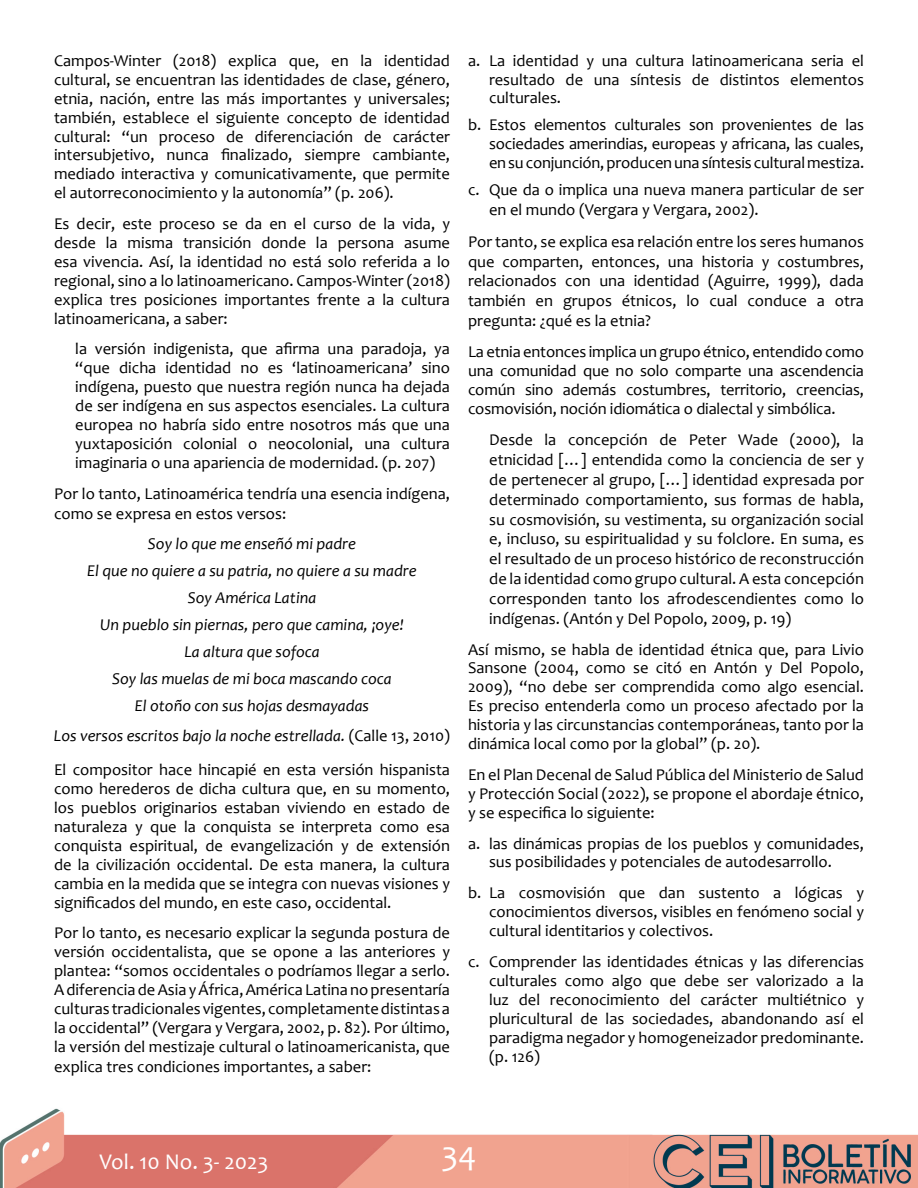
<style>
.page{position:relative;width:918px;height:1188px;background:#fff}
.page>*{position:absolute;margin:0;border:0;box-sizing:border-box;transform-origin:0 0}
.t1{font:34.5px "Candara";color:#fff}
.t2{font:22.5px "Candara";color:#fff}
.t3{font:16.5px/18.9px "Candara";color:#000;text-align:justify}
.t4{font:italic 16.5px/27px "Candara";color:#000;text-align:center}
.s1{font-style:italic}
</style>
<div class="page">
<img style="left:0;top:1108px;width:918px;height:80px">
<p class="t3" style="left:54px;top:51px;width:398px">Campos-Winter (2018) explica que, en la identidad cultural, se encuentran las identidades de clase, género, etnia, nación, entre las más importantes y universales; también, establece el siguiente concepto de identidad cultural: “un proceso de diferenciación de carácter intersubjetivo, nunca finalizado, siempre cambiante, mediado interactiva y comunicativamente, que permite el autorreconocimiento y la autonomía” (p. 206).</p>
<p class="t3" style="left:54px;top:214px;width:398px">Es decir, este proceso se da en el curso de la vida, y desde la misma transición donde la persona asume esa vivencia. Así, la identidad no está solo referida a lo regional, sino a lo latinoamericano. Campos-Winter (2018) explica tres posiciones importantes frente a la cultura latinoamericana, a saber:</p>
<p class="t3" style="left:75px;top:340px;width:376px">la versión indigenista, que afirma una paradoja, ya “que dicha identidad no es ‘latinoamericana’ sino indígena, puesto que nuestra región nunca ha dejada de ser indígena en sus aspectos esenciales. La cultura europea no habría sido entre nosotros más que una yuxtaposición colonial o neocolonial, una cultura imaginaria o una apariencia de modernidad. (p. 207)</p>
<p class="t3" style="left:54px;top:483px;width:398px;line-height:19.8px">Por lo tanto, Latinoamérica tendría una esencia indígena, como se expresa en estos versos:</p>
<p class="t4" style="left:87px;top:530px;width:331px">Soy lo que me enseñó mi padre<br>El que no quiere a su patria, no quiere a su madre<br>Soy América Latina<br>Un pueblo sin piernas, pero que camina, ¡oye!<br>La altura que sofoca<br>Soy las muelas de mi boca mascando coca<br>El otoño con sus hojas desmayadas</p>
<p class="t3" style="left:54px;top:719px;width:398px;line-height:33.9px"><span class="s1">Los versos escritos bajo la noche estrellada.</span> (Calle 13, 2010)<br>El compositor hace hincapié en esta versión hispanista</p>
<p class="t3" style="left:54px;top:779px;width:398px">como herederos de dicha cultura que, en su momento, los pueblos originarios estaban viviendo en estado de naturaleza y que la conquista se interpreta como esa conquista espiritual, de evangelización y de extensión de la civilización occidental. De esta manera, la cultura cambia en la medida que se integra con nuevas visiones y significados del mundo, en este caso, occidental.</p>
<p class="t3" style="left:54px;top:923px;width:398px">Por lo tanto, es necesario explicar la segunda postura de versión occidentalista, que se opone a las anteriores y plantea: “somos occidentales o podríamos llegar a serlo.<br>A diferencia de Asia y África, América Latina no presentaría culturas tradicionales vigentes, completamente distintas a la occidental” (Vergara y Vergara, 2002, p. 82). Por último, la versión del mestizaje cultural o latinoamericanista, que explica tres condiciones importantes, a saber:</p>
<p class="t3" style="left:489px;top:51px;width:377px;text-indent:-21px">a. La identidad y una cultura latinoamericana seria el resultado de una síntesis de distintos elementos culturales.</p>
<p class="t3" style="left:489px;top:116px;width:377px;text-indent:-21px">b. Estos elementos culturales son provenientes de las sociedades amerindias, europeas y africana, las cuales, en su conjunción, producen una síntesis cultural mestiza.</p>
<p class="t3" style="left:489px;top:180px;width:376px;line-height:19.8px;text-indent:-21px">c. Que da o implica una nueva manera particular de ser en el mundo (Vergara y Vergara, 2002).</p>
<p class="t3" style="left:468px;top:231px;width:398px;line-height:19.8px">Por tanto, se explica esa relación entre los seres humanos que comparten, entonces, una historia y costumbres, relacionados con una identidad (Aguirre, 1999), dada también en grupos étnicos, lo cual conduce a otra pregunta: ¿qué es la etnia?</p>
<p class="t3" style="left:468px;top:342px;width:398px">La etnia entonces implica un grupo étnico, entendido como una comunidad que no solo comparte una ascendencia común sino además costumbres, territorio, creencias, cosmovisión, noción idiomática o dialectal y simbólica.</p>
<p class="t3" style="left:489px;top:430px;width:376px;line-height:19.8px">Desde la concepción de Peter Wade (2000), la etnicidad […] entendida como la conciencia de ser y de pertenecer al grupo, […] identidad expresada por determinado comportamiento, sus formas de habla, su cosmovisión, su vestimenta, su organización social e, incluso, su espiritualidad y su folclore. En suma, es el resultado de un proceso histórico de reconstrucción de la identidad como grupo cultural. A esta concepción corresponden tanto los afrodescendientes como lo indígenas. (Antón y Del Popolo, 2009, p. 19)</p>
<p class="t3" style="left:468px;top:640px;width:398px">Así mismo, se habla de identidad étnica que, para Livio Sansone (2004, como se citó en Antón y Del Popolo, 2009), “no debe ser comprendida como algo esencial.<br>Es preciso entenderla como un proceso afectado por la historia y las circunstancias contemporáneas, tanto por la dinámica local como por la global” (p. 20).</p>
<p class="t3" style="left:468px;top:765px;width:398px">En el Plan Decenal de Salud Pública del Ministerio de Salud y Protección Social (2022), se propone el abordaje étnico, y se especifica lo siguiente:</p>
<p class="t3" style="left:489px;top:834px;width:377px;text-indent:-21px">a. las dinámicas propias de los pueblos y comunidades, sus posibilidades y potenciales de autodesarrollo.</p>
<p class="t3" style="left:489px;top:883px;width:377px;text-indent:-21px">b. La cosmovisión que dan sustento a lógicas y conocimientos diversos, visibles en fenómeno social y cultural identitarios y colectivos.</p>
<p class="t3" style="left:489px;top:952px;width:377px;text-indent:-21px">c. Comprender las identidades étnicas y las diferencias culturales como algo que debe ser valorizado a la luz del reconocimiento del carácter multiétnico y pluricultural de las sociedades, abandonando así el paradigma negador y homogeneizador predominante. (p. 126)</p>
<h2 class="t2" style="left:99px;top:1147px;width:171px">Vol. 10 No. 3- 2023</h2>
<h1 class="t1" style="left:441px;top:1132px;width:37px">34</h1>
</div>
